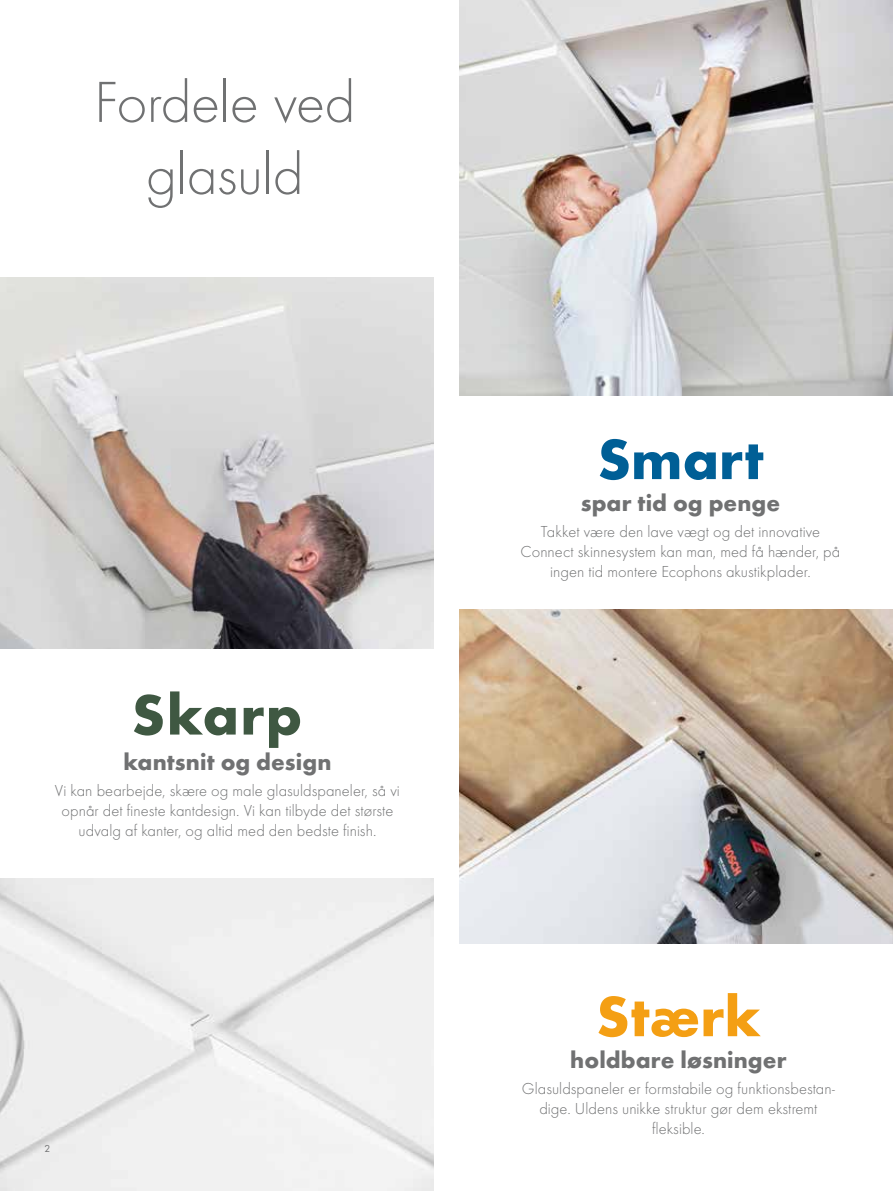
<style>
.page{position:relative;width:893px;height:1191px;background:#fff}
.page>*{position:absolute;margin:0;border:0;box-sizing:border-box;transform-origin:0 0}
.t1{font:300 60px/72px "Futura";letter-spacing:-.01em;color:#707172;text-align:center}
.t2{font:700 58.8px "Futura";letter-spacing:.025em;color:#3f5842}
.t3{font:700 58.8px "Futura";color:#005f96}
.t4{font:700 58.8px "Futura";color:#f49f14}
.t5{font:700 24px "Futura";letter-spacing:.005em;color:#707172}
.t6{font:300 16.5px/19.8px "Futura";color:#707172;text-align:center}
.t7{font:10.5px "Futura Boo";color:#707172}
</style>
<div class="page">
<img style="left:459px;top:609px;width:434px;height:334px">
<img style="left:0;top:878px;width:434px;height:313px">
<img style="left:0;top:277px;width:434px;height:371px">
<img style="left:459px;top:0;width:434px;height:395px">
<h1 class="t1" style="left:94px;top:68px;width:263px">Fordele ved glasuld</h1>
<h2 class="t2" style="left:131px;top:678px;width:172px">Skarp</h2>
<h3 class="t5" style="left:124px;top:747px;width:209px">kantsnit og design</h3>
<p class="t6" style="left:55px;top:781px;width:346px">Vi kan bearbejde, skære og male glasuldspaneler, så vi opnår det fineste kantdesign. Vi kan tilbyde det største udvalg af kanter, og altid med den bedste finish.</p>
<p class="t7" style="left:45px;top:1142px;width:7px">2</p>
<h2 class="t3" style="left:597px;top:423px;width:168px">Smart</h2>
<h3 class="t5" style="left:581px;top:488px;width:201px">spar tid og penge</h3>
<p class="t6" style="left:521px;top:522px;width:321px">Takket være den lave vægt og det innovative<br>Connect skinnesystem kan man, med få hænder, på ingen tid montere Ecophons akustikplader.</p>
<h2 class="t4" style="left:596px;top:980px;width:166px">Stærk</h2>
<h3 class="t5" style="left:570px;top:1045px;width:218px">holdbare løsninger</h3>
<p class="t6" style="left:522px;top:1079px;width:315px">Glasuldspaneler er formstabile og funktionsbestan&shy;dige. Uldens unikke struktur gør dem ekstremt fleksible.</p>
</div>
